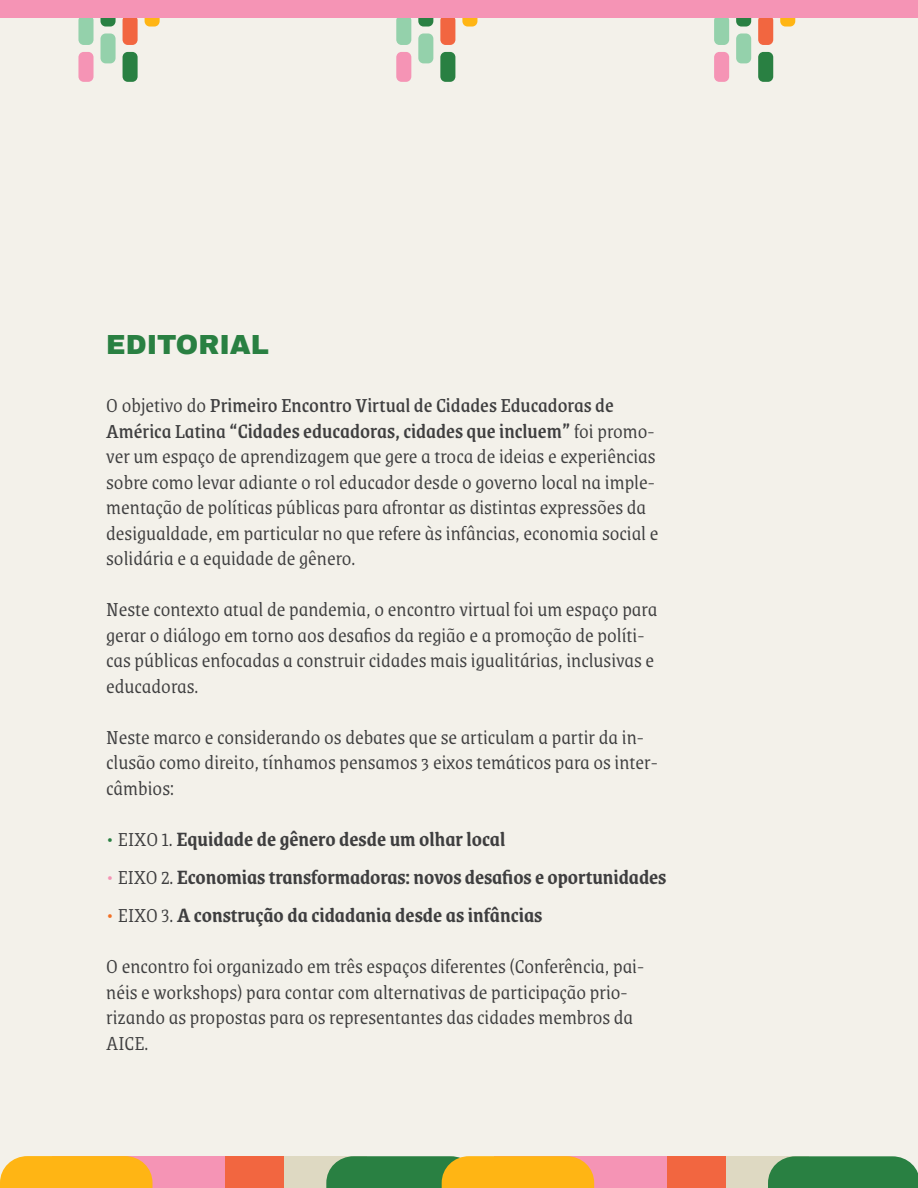
<style>
.page{position:relative;width:918px;height:1188px;background:#f3f1ea}
.page>*{position:absolute;margin:0;border:0;box-sizing:border-box;transform-origin:0 0}
.t1{font:900 27px "Archivo";color:#298042}
.t2{font:300 21.75px/25.5px "Grenze";color:#3e3e3f}
.t3{font:600 21.75px "Grenze";color:#3e3e3f}
.s1{font-weight:400}
.s2{font-weight:500}
.s3{font-weight:300;color:#298042}
.s4{font-weight:300}
.s5{font-weight:300;color:#f594b5}
.s6{font-weight:300;color:#f27024}
</style>
<div class="page">
<svg style="left:462px;top:18px;width:15px;height:9px"></svg>
<div style="left:440px;top:15px;width:15px;height:30px;background:#f26640;border-radius:5px"></div>
<div style="left:440px;top:52px;width:15px;height:30px;background:#298042;border-radius:5px"></div>
<svg style="left:418px;top:18px;width:15px;height:9px"></svg>
<div style="left:418px;top:33px;width:15px;height:30px;background:#94d1ab;border-radius:5px"></div>
<div style="left:396px;top:15px;width:15px;height:30px;background:#94d1ab;border-radius:5px"></div>
<div style="left:396px;top:52px;width:15px;height:30px;background:#f594b5;border-radius:5px"></div>
<svg style="left:145px;top:18px;width:15px;height:9px"></svg>
<div style="left:123px;top:15px;width:15px;height:30px;background:#f26640;border-radius:5px"></div>
<div style="left:123px;top:52px;width:15px;height:30px;background:#298042;border-radius:5px"></div>
<svg style="left:101px;top:18px;width:15px;height:9px"></svg>
<div style="left:101px;top:33px;width:15px;height:30px;background:#94d1ab;border-radius:5px"></div>
<div style="left:78px;top:15px;width:16px;height:30px;background:#94d1ab;border-radius:5px"></div>
<div style="left:78px;top:52px;width:16px;height:30px;background:#f594b5;border-radius:5px"></div>
<svg style="left:780px;top:18px;width:15px;height:9px"></svg>
<div style="left:758px;top:15px;width:15px;height:30px;background:#f26640;border-radius:5px"></div>
<div style="left:758px;top:52px;width:15px;height:30px;background:#298042;border-radius:5px"></div>
<svg style="left:736px;top:18px;width:15px;height:9px"></svg>
<div style="left:736px;top:33px;width:15px;height:30px;background:#94d1ab;border-radius:5px"></div>
<div style="left:714px;top:15px;width:15px;height:30px;background:#94d1ab;border-radius:5px"></div>
<div style="left:714px;top:52px;width:15px;height:30px;background:#f594b5;border-radius:5px"></div>
<div style="left:109px;top:1156px;width:258px;height:32px;background:#ded9c2"></div>
<div style="left:112px;top:1156px;width:172px;height:32px;background:#f26640"></div>
<div style="left:53px;top:1156px;width:172px;height:32px;background:#f594b5"></div>
<svg style="left:0;top:1156px;width:153px;height:32px;background:#feb521"></svg>
<div style="left:551px;top:1156px;width:257px;height:32px;background:#ded9c2"></div>
<svg style="left:768px;top:1156px;width:150px;height:32px;background:#35864b"></svg>
<div style="left:553px;top:1156px;width:172px;height:32px;background:#f26640"></div>
<div style="left:495px;top:1156px;width:172px;height:32px;background:#f594b5"></div>
<svg style="left:326px;top:1156px;width:268px;height:32px;background:#a29e2f"></svg>
<div style="left:0;top:0;width:918px;height:18px;background:#f594b5"></div>
<p class="t1" style="left:106px;top:328px;width:164px">EDITORIAL</p>
<p class="t2" style="left:106px;top:391px;width:554px">O objetivo do <span class="s1">Primeiro Encontro Virtual de Cidades Educadoras de América Latina</span> <span class="s2">“Cidades educadoras, cidades que incluem”</span> foi promo&shy;ver um espaço de aprendizagem que gere a troca de ideias e experiências sobre como levar adiante o rol educador desde o governo local na imple&shy;mentação de políticas públicas para afrontar as distintas expressões da desigualdade, em particular no que refere às infâncias, economia social e solidária e a equidade de gênero.</p>
<p class="t2" style="left:106px;top:595px;width:553px">Neste contexto atual de pandemia, o encontro virtual foi um espaço para gerar o diálogo em torno aos desafios da região e a promoção de políti&shy;cas públicas enfocadas a construir cidades mais igualitárias, inclusivas e educadoras.</p>
<p class="t2" style="left:106px;top:723px;width:553px">Neste marco e considerando os debates que se articulam a partir da in&shy;clusão como direito, tínhamos pensamos 3 eixos temáticos para os inter&shy;câmbios:</p>
<p class="t3" style="left:106px;top:823px;width:401px"><span class="s3">•</span> <span class="s4">EIXO 1.</span> Equidade de gênero desde um olhar local</p>
<p class="t3" style="left:106px;top:861px;width:562px"><span class="s5">•</span> <span class="s4">EIXO 2.</span> Economias transformadoras: novos desafios e oportunidades</p>
<p class="t3" style="left:106px;top:900px;width:438px"><span class="s6">•</span> <span class="s4">EIXO 3.</span> A construção da cidadania desde as infâncias</p>
<p class="t2" style="left:106px;top:952px;width:539px">O encontro foi organizado em três espaços diferentes (Conferência, pai&shy;néis e workshops) para contar com alternativas de participação prio&shy;rizando as propostas para os representantes das cidades membros da AICE.</p>
</div>
